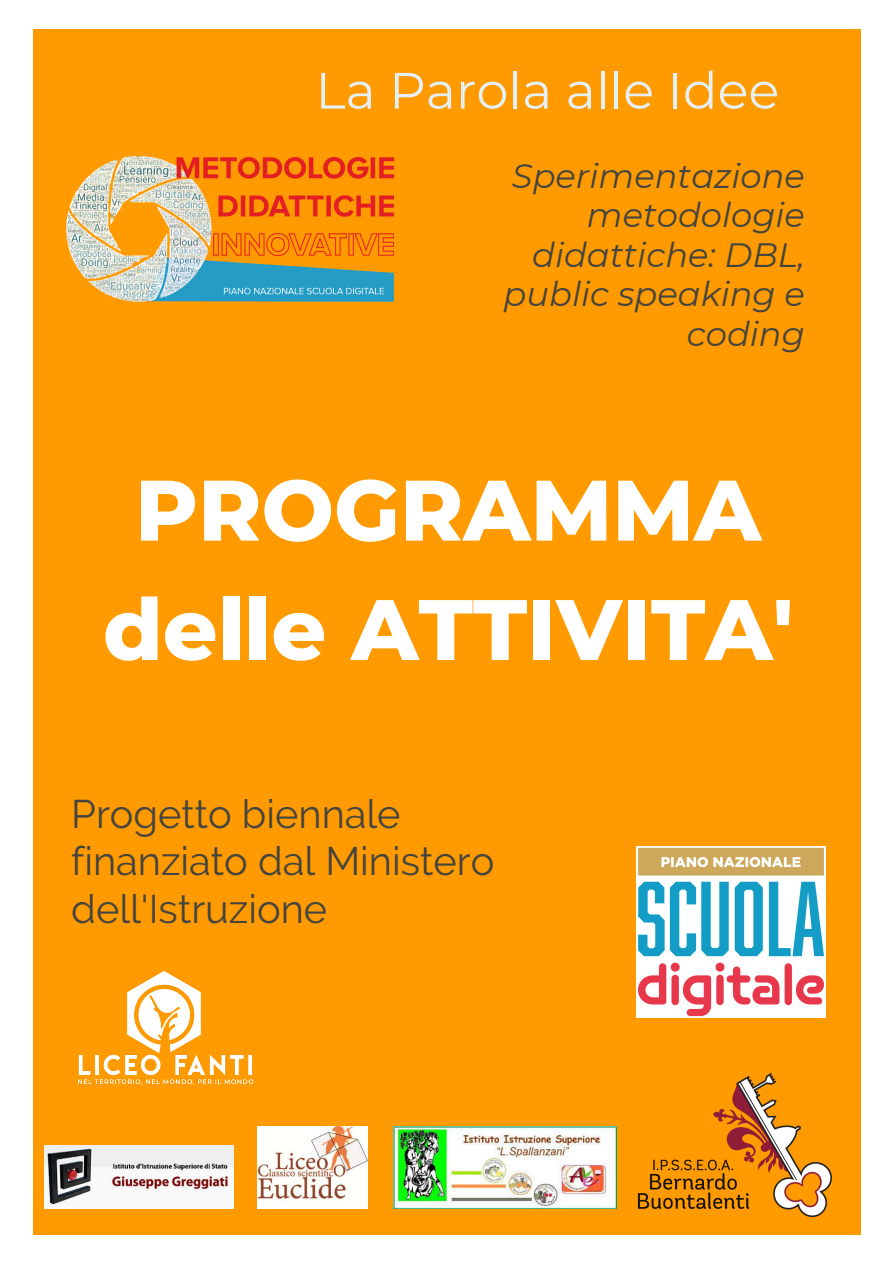
<style>
.page{position:relative;width:894px;height:1264px;background:#fff}
.page>*{position:absolute;margin:0;border:0;box-sizing:border-box;transform-origin:0 0}
.t1{font:800 85.5px/119.4px "Montserrat";color:#fff;text-align:center}
.t2{font:51px "Montserrat";color:#e5f0f4}
.t3{font:39.75px/47.2px "Raleway";color:#444440}
.t4{font:italic 33.75px/39.5px "Montserrat";color:#444440;text-align:right}
</style>
<div class="page">
<div style="left:34px;top:30px;width:826px;height:1204px;background:#ff9a00"></div>
<img style="left:66px;top:156px;width:327px;height:146px">
<img style="left:636px;top:846px;width:189px;height:171px">
<img style="left:78px;top:971px;width:176px;height:114px">
<img style="left:45px;top:1145px;width:188px;height:63px">
<img style="left:257px;top:1126px;width:110px;height:82px">
<img style="left:637px;top:1073px;width:194px;height:143px">
<img style="left:393px;top:1126px;width:223px;height:82px">
<p class="t2" style="left:315px;top:59px;width:465px">La Parola alle Idee</p>
<p class="t4" style="left:503px;top:156px;width:303px">Sperimentazione metodologie didattiche: DBL, public speaking e coding</p>
<p class="t1" style="left:103px;top:450px;width:691px">PROGRAMMA delle ATTIVITA'</p>
<p class="t3" style="left:71px;top:790px;width:424px">Progetto biennale finanziato dal Ministero dell'Istruzione</p>
</div>
